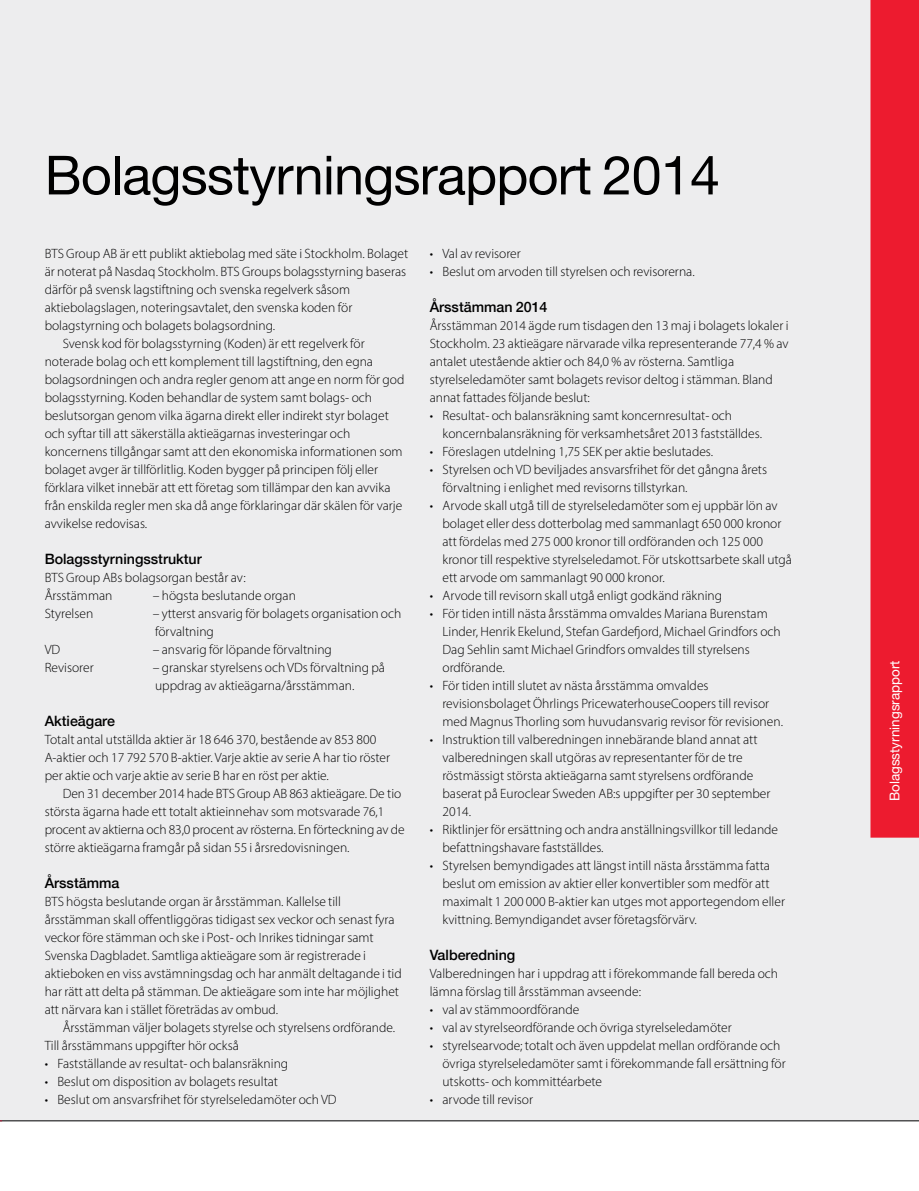
<style>
.page{position:relative;width:919px;height:1191px;background:#fff}
.page>*{position:absolute;margin:0;border:0;box-sizing:border-box;transform-origin:0 0}
.t1{font:54px "Helvetica Neue";letter-spacing:-.015em;color:#000}
.t2{font:500 14.25px "Helvetica Neue";color:#000}
.t3{font:300 13.5px/18px "Myriad Pro";color:#000}
.t4{font:13.5px "Helvetica Neue";color:#fff}
.s1{font-size:13.2px}
</style>
<div class="page">
<div style="left:0;top:0;width:918px;height:1120px;background:#ededee"></div>
<hr style="left:0;top:1120px;width:918px;height:1px;background:#000">
<div style="left:870px;top:0;width:48px;height:837px;background:#ed1b2f"></div>
<h1 class="t1" style="left:45px;top:136px;width:676px">Bolagsstyrningsrapport 2014</h1>
<p class="t3" style="left:45px;top:244px;width:365px">BTS Group AB är ett publikt aktiebolag med säte i Stockholm. Bolaget</p>
<p class="t3" style="left:45px;top:262px;width:363px">är noterat på Nasdaq Stockholm. BTS Groups bolagsstyrning baseras</p>
<p class="t3" style="left:45px;top:280px;width:307px">därför på svensk lagstiftning och svenska regelverk såsom</p>
<p class="t3" style="left:45px;top:298px;width:309px">aktiebolagslagen, noteringsavtalet, den svenska koden för</p>
<p class="t3" style="left:45px;top:316px;width:232px">bolagstyrning och bolagets bolagsordning.</p>
<p class="t3" style="left:63px;top:334px;width:303px">Svensk kod för bolagsstyrning (Koden) är ett regelverk för</p>
<p class="t3" style="left:45px;top:352px;width:330px">noterade bolag och ett komplement till lagstiftning, den egna</p>
<p class="t3" style="left:45px;top:370px;width:361px">bolagsordningen och andra regler genom att ange en norm för god</p>
<p class="t3" style="left:45px;top:388px;width:329px">bolagsstyrning. Koden behandlar de system samt bolags- och</p>
<p class="t3" style="left:45px;top:406px;width:345px">beslutsorgan genom vilka ägarna direkt eller indirekt styr bolaget</p>
<p class="t3" style="left:45px;top:424px;width:307px">och syftar till att säkerställa aktieägarnas investeringar och</p>
<p class="t3" style="left:45px;top:442px;width:359px">koncernens tillgångar samt att den ekonomiska informationen som</p>
<p class="t3" style="left:45px;top:460px;width:335px">bolaget avger är tillförlitlig. Koden bygger på principen följ eller</p>
<p class="t3" style="left:45px;top:478px;width:347px">förklara vilket innebär att ett företag som tillämpar den kan avvika</p>
<p class="t3" style="left:45px;top:496px;width:359px">från enskilda regler men ska då ange förklaringar där skälen för varje</p>
<p class="t3" style="left:45px;top:514px;width:104px">avvikelse redovisas.</p>
<p class="t2" style="left:45px;top:547px;width:159px">Bolagsstyrningsstruktur</p>
<p class="t3" style="left:45px;top:568px;width:202px">BTS Group ABs bolagsorgan består av:<br>Årsstämman</p>
<p class="t3" style="left:153px;top:586px;width:145px">– högsta beslutande organ</p>
<p class="t3" style="left:45px;top:604px;width:50px">Styrelsen</p>
<p class="t3" style="left:153px;top:604px;width:250px">– ytterst ansvarig för bolagets organisation och förvaltning</p>
<p class="t3" style="left:45px;top:640px;width:17px">VD</p>
<p class="t3" style="left:153px;top:640px;width:181px">– ansvarig för löpande förvaltning</p>
<p class="t3" style="left:45px;top:658px;width:50px">Revisorer</p>
<p class="t3" style="left:153px;top:658px;width:234px">– granskar styrelsens och VDs förvaltning på uppdrag av aktieägarna/årsstämman.</p>
<p class="t2" style="left:45px;top:709px;width:72px">Aktieägare</p>
<p class="t3" style="left:45px;top:730px;width:347px">Totalt antal utställda aktier är 18 646 370, bestående av 853 800<br>A-aktier och 17 792 570 B-aktier. Varje aktie av serie A har tio röster per aktie och varje aktie av serie B har en röst per aktie.</p>
<p class="t3" style="left:45px;top:784px;width:361px;text-indent:18px">Den 31 december 2014 hade BTS Group AB 863 aktieägare. De tio största ägarna hade ett totalt aktieinnehav som motsvarade <span class="s1">76,1 </span>procent av aktierna och 83,0 procent av rösterna. En förteckning av de större aktieägarna framgår på sidan 55 i årsredovisningen.</p>
<p class="t2" style="left:45px;top:871px;width:76px">Årsstämma</p>
<p class="t3" style="left:45px;top:892px;width:358px">BTS högsta beslutande organ är årsstämman. Kallelse till årsstämman skall offentliggöras tidigast sex veckor och senast fyra veckor före stämman och ske i Post- och Inrikes tidningar samt Svenska Dagbladet. Samtliga aktieägare som är registrerade i aktieboken en viss avstämningsdag och har anmält deltagande i tid har rätt att delta på stämman. De aktieägare som inte har möjlighet att närvara kan i stället företrädas av ombud.</p>
<p class="t3" style="left:45px;top:1018px;width:352px;text-indent:18px">Årsstämman väljer bolagets styrelse och styrelsens ordförande.<br>Till årsstämmans uppgifter hör också</p>
<p class="t3" style="left:45px;top:1054px;width:245px">• Fastställande av resultat- och balansräkning</p>
<p class="t3" style="left:45px;top:1072px;width:235px">• Beslut om disposition av bolagets resultat</p>
<p class="t3" style="left:45px;top:1090px;width:293px">• Beslut om ansvarsfrihet för styrelseledamöter och VD</p>
<p class="t3" style="left:429px;top:244px;width:93px">• Val av revisorer</p>
<p class="t3" style="left:429px;top:262px;width:266px">• Beslut om arvoden till styrelsen och revisorerna.</p>
<p class="t2" style="left:429px;top:295px;width:119px">Årsstämman 2014</p>
<p class="t3" style="left:429px;top:316px;width:360px">Årsstämman 2014 ägde rum tisdagen den 13 maj i bolagets lokaler i Stockholm. 23 aktieägare närvarade vilka representerande 77,4 % av antalet utestående aktier och 84,0 % av rösterna. Samtliga styrelseledamöter samt bolagets revisor deltog i stämman. Bland annat fattades följande beslut:</p>
<p class="t3" style="left:442px;top:406px;width:321px;text-indent:-13px">• Resultat- och balansräkning samt koncernresultat- och koncernbalansräkning för verksamhetsåret 2013 fastställdes.</p>
<p class="t3" style="left:429px;top:442px;width:285px">• Föreslagen utdelning 1,75 SEK per aktie beslutades.</p>
<p class="t3" style="left:442px;top:460px;width:326px;text-indent:-13px">• Styrelsen och VD beviljades ansvarsfrihet för det gångna årets förvaltning i enlighet med revisorns tillstyrkan.</p>
<p class="t3" style="left:442px;top:496px;width:351px;text-indent:-13px">• Arvode skall utgå till de styrelseledamöter som ej uppbär lön av bolaget eller dess dotterbolag med sammanlagt 650 000 kronor att fördelas med 275 000 kronor till ordföranden och 125 000 kronor till respektive styrelseledamot. För utskottsarbete skall utgå ett arvode om sammanlagt 90 000 kronor.</p>
<p class="t3" style="left:429px;top:586px;width:294px">• Arvode till revisorn skall utgå enligt godkänd räkning</p>
<p class="t3" style="left:442px;top:604px;width:340px;text-indent:-13px">• För tiden intill nästa årsstämma omvaldes Mariana Burenstam Linder, Henrik Ekelund, Stefan Gardefjord, Michael Grindfors och Dag Sehlin samt Michael Grindfors omvaldes till styrelsens ordförande.</p>
<p class="t3" style="left:442px;top:676px;width:342px;text-indent:-13px">• För tiden intill slutet av nästa årsstämma omvaldes revisionsbolaget Öhrlings PricewaterhouseCoopers till revisor med Magnus Thorling som huvudansvarig revisor för revisionen.</p>
<p class="t3" style="left:442px;top:730px;width:329px;text-indent:-13px">• Instruktion till valberedningen innebärande bland annat att valberedningen skall utgöras av representanter för de tre röstmässigt största aktieägarna samt styrelsens ordförande baserat på Euroclear Sweden AB:s uppgifter per 30 september 2014.</p>
<p class="t3" style="left:442px;top:820px;width:337px;text-indent:-13px">• Riktlinjer för ersättning och andra anställningsvillkor till ledande befattningshavare fastställdes.</p>
<p class="t3" style="left:442px;top:856px;width:344px;text-indent:-13px">• Styrelsen bemyndigades att längst intill nästa årsstämma fatta beslut om emission av aktier eller konvertibler som medför att maximalt 1 200 000 B-aktier kan utges mot apportegendom eller kvittning. Bemyndigandet avser företagsförvärv.</p>
<p class="t2" style="left:429px;top:943px;width:87px">Valberedning</p>
<p class="t3" style="left:429px;top:964px;width:350px">Valberedningen har i uppdrag att i förekommande fall bereda och lämna förslag till årsstämman avseende:</p>
<p class="t3" style="left:429px;top:1000px;width:151px">• val av stämmoordförande</p>
<p class="t3" style="left:429px;top:1018px;width:303px">• val av styrelseordförande och övriga styrelseledamöter</p>
<p class="t3" style="left:442px;top:1036px;width:345px;text-indent:-13px">• styrelsearvode; totalt och även uppdelat mellan ordförande och övriga styrelseledamöter samt i förekommande fall ersättning för utskotts- och kommittéarbete</p>
<p class="t3" style="left:429px;top:1090px;width:105px">• arvode till revisor</p>
<p class="t4" style="left:885px;top:801px;width:142px;rotate:-90deg">Bolagsstyrningsrapport</p>
</div>
